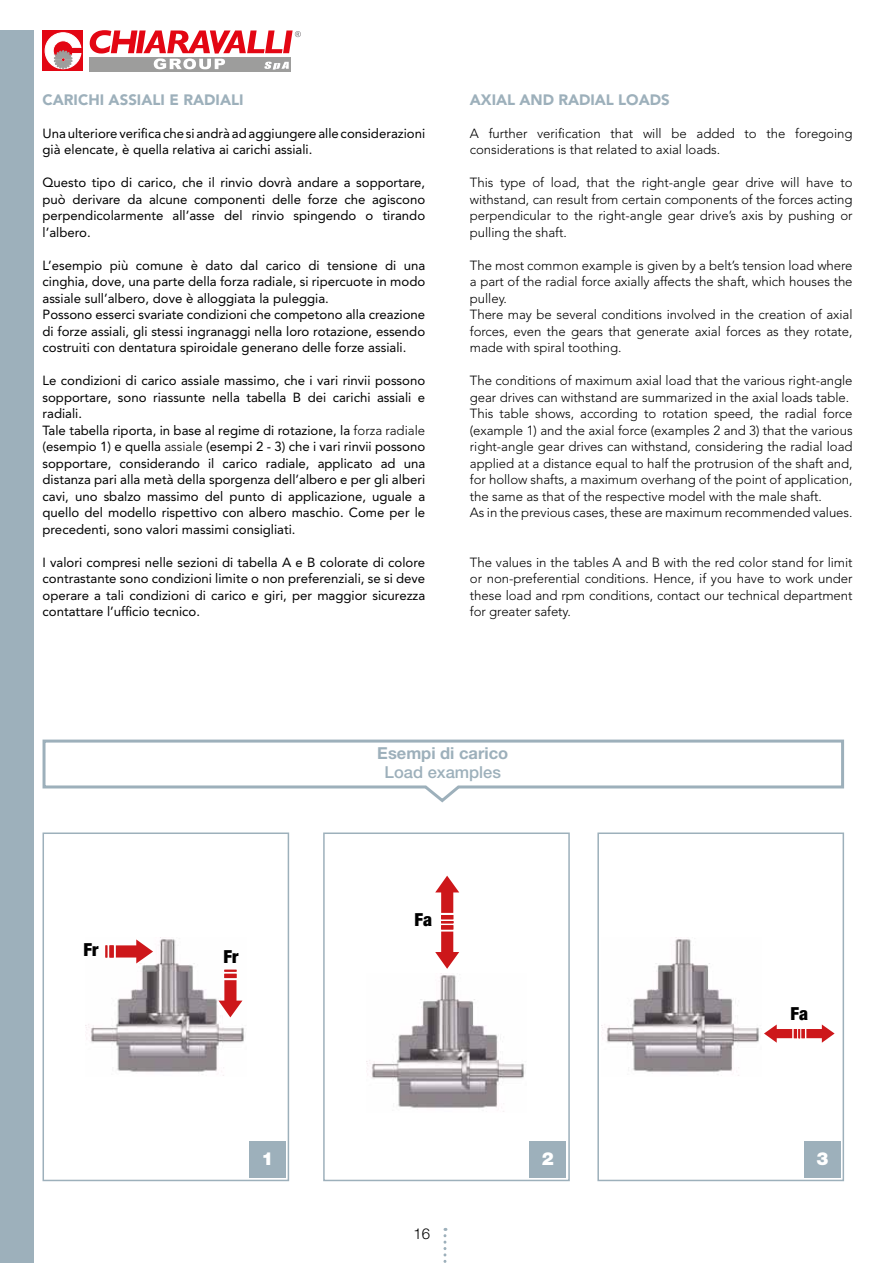
<style>
.page{position:relative;width:893px;height:1263px;background:#fff}
.page>*{position:absolute;margin:0;border:0;box-sizing:border-box;transform-origin:0 0}
.t1{font:900 condensed 18px "Helvetica Neue LT Std";color:#000}
.t2{font:900 18px "Helvetica Neue LT Std";color:#fff}
.t3{font:700 16.5px "Helvetica Neue LT Std";color:#9db0bb}
.t4{font:500 16.5px "Helvetica Neue LT Std";color:#9db0bb}
.t5{font:900 15px "Avenir LT Std";color:#9db0bb}
.t6{font:300 15px "Helvetica Neue LT Std";color:#000}
.t7{font:13.2px/16.5px "Avenir LT Std";color:#000}
.t8{font:300 13.2px/16.5px "Avenir LT Std";letter-spacing:-.005em;color:#000}
.s1{font-weight:300}
</style>
<div class="page">
<svg style="left:443px;top:1228px;width:3px;height:35px"></svg>
<div style="left:43px;top:30px;width:40px;height:41px;background:#e30613"></div>
<svg style="left:45px;top:32px;width:37px;height:37px"></svg>
<div style="left:89px;top:57px;width:202px;height:14px;background:#9d9d9c"></div>
<svg style="left:90px;top:30px;width:211px;height:40px"></svg>
<div style="left:0;top:30px;width:34px;height:1233px;background:#9db0bb"></div>
<img style="left:601px;top:937px;width:158px;height:139px">
<div style="left:597px;top:832px;width:247px;height:349px;border:2px solid #9db0bb"></div>
<div style="left:804px;top:1141px;width:37px;height:37px;background:#9db0bb"></div>
<svg style="left:42px;top:739px;width:802px;height:64px"></svg>
<img style="left:85px;top:937px;width:159px;height:139px">
<div style="left:43px;top:832px;width:246px;height:349px;border:2px solid #9db0bb"></div>
<div style="left:249px;top:1141px;width:37px;height:37px;background:#9db0bb"></div>
<svg style="left:105px;top:939px;width:48px;height:24px"></svg>
<div style="left:109px;top:945px;width:5px;height:12px;background:#cd171a"></div>
<svg style="left:218px;top:970px;width:24px;height:47px"></svg>
<hr style="left:224px;top:974px;width:12px;height:4px;background:#cd171a">
<img style="left:366px;top:973px;width:158px;height:139px">
<div style="left:323px;top:832px;width:247px;height:349px;border:2px solid #9db0bb"></div>
<div style="left:529px;top:1141px;width:37px;height:37px;background:#9db0bb"></div>
<svg style="left:435px;top:876px;width:24px;height:93px"></svg>
<hr style="left:441px;top:915px;width:12px;height:4px;background:#cd171a">
<svg style="left:764px;top:1024px;width:71px;height:19px"></svg>
<p class="t5" style="left:43px;top:91px;width:203px">CARICHI ASSIALI E RADIALI</p>
<p class="t7" style="left:43px;top:125px;width:384px">Una ulteriore verifica che si andrà ad aggiungere alle considerazioni già elencate, è quella relativa ai carichi assiali.</p>
<p class="t7" style="left:43px;top:175px;width:384px;text-align:justify">Questo tipo di carico, che il rinvio dovrà andare a sopportare, può derivare da alcune componenti delle forze che agiscono perpendicolarmente all’asse del rinvio spingendo o tirando l’albero.</p>
<p class="t7" style="left:43px;top:257px;width:384px">L’esempio più comune è dato dal carico di tensione di una cinghia, dove, una parte della forza radiale, si ripercuote in modo assiale sull’albero, dove è alloggiata la puleggia.<br>Possono esserci svariate condizioni che competono alla creazione di forze assiali, gli stessi ingranaggi nella loro rotazione, essendo costruiti con dentatura spiroidale generano delle forze assiali.</p>
<p class="t7" style="left:43px;top:373px;width:384px">Le condizioni di carico assiale massimo, che i vari rinvii possono sopportare, sono riassunte nella tabella B dei carichi assiali e radiali.<br>Tale tabella riporta, in base al regime di rotazione, la <span class="s1">forza radiale </span>(esempio 1) e quella <span class="s1">assiale</span> (esempi 2 - 3) che i vari rinvii possono sopportare, considerando il carico radiale, applicato ad una distanza pari alla metà della sporgenza dell’albero e per gli alberi cavi, uno sbalzo massimo del punto di applicazione, uguale a quello del modello rispettivo con albero maschio. Come per le precedenti, sono valori massimi consigliati.</p>
<p class="t7" style="left:43px;top:554px;width:384px;text-align:justify">I valori compresi nelle sezioni di tabella A e B colorate di colore contrastante sono condizioni limite o non preferenziali, se si deve operare a tali condizioni di carico e giri, per maggior sicurezza contattare l’ufficio tecnico.</p>
<p class="t5" style="left:470px;top:91px;width:201px">AXIAL AND RADIAL LOADS</p>
<p class="t8" style="left:470px;top:125px;width:384px">A further verification that will be added to the foregoing considerations is that related to axial loads.</p>
<p class="t8" style="left:470px;top:175px;width:384px;text-align:justify">This type of load, that the right-angle gear drive will have to withstand, can result from certain components of the forces acting perpendicular to the right-angle gear drive’s axis by pushing or pulling the shaft.</p>
<p class="t8" style="left:470px;top:257px;width:384px">The most common example is given by a belt’s tension load where a part of the radial force axially affects the shaft, which houses the pulley.<br>There may be several conditions involved in the creation of axial forces, even the gears that generate axial forces as they rotate, made with spiral toothing.</p>
<p class="t8" style="left:470px;top:373px;width:384px">The conditions of maximum axial load that the various right-angle gear drives can withstand are summarized in the axial loads table.<br>This table shows, according to rotation speed, the radial force (example 1) and the axial force (examples 2 and 3) that the various right-angle gear drives can withstand, considering the radial load applied at a distance equal to half the protrusion of the shaft and, for hollow shafts, a maximum overhang of the point of application, the same as that of the respective model with the male shaft.<br>As in the previous cases, these are maximum recommended values.</p>
<p class="t8" style="left:470px;top:554px;width:384px;text-align:justify">The values in the tables A and B with the red color stand for limit or non-preferential conditions. Hence, if you have to work under these load and rpm conditions, contact our technical department for greater safety.</p>
<p class="t3" style="left:377px;top:742px;width:132px">Esempi di carico</p>
<p class="t4" style="left:385px;top:763px;width:118px">Load examples</p>
<h1 class="t1" style="left:84px;top:938px;width:16px">Fr</h1>
<h1 class="t1" style="left:223px;top:945px;width:16px">Fr</h1>
<h1 class="t2" style="left:261px;top:1148px;width:14px">1</h1>
<h1 class="t1" style="left:415px;top:909px;width:19px">Fa</h1>
<p class="t6" style="left:413px;top:1224px;width:18px">16</p>
<h1 class="t2" style="left:542px;top:1148px;width:14px">2</h1>
<h1 class="t1" style="left:791px;top:1002px;width:19px">Fa</h1>
<h1 class="t2" style="left:816px;top:1148px;width:14px">3</h1>
</div>
